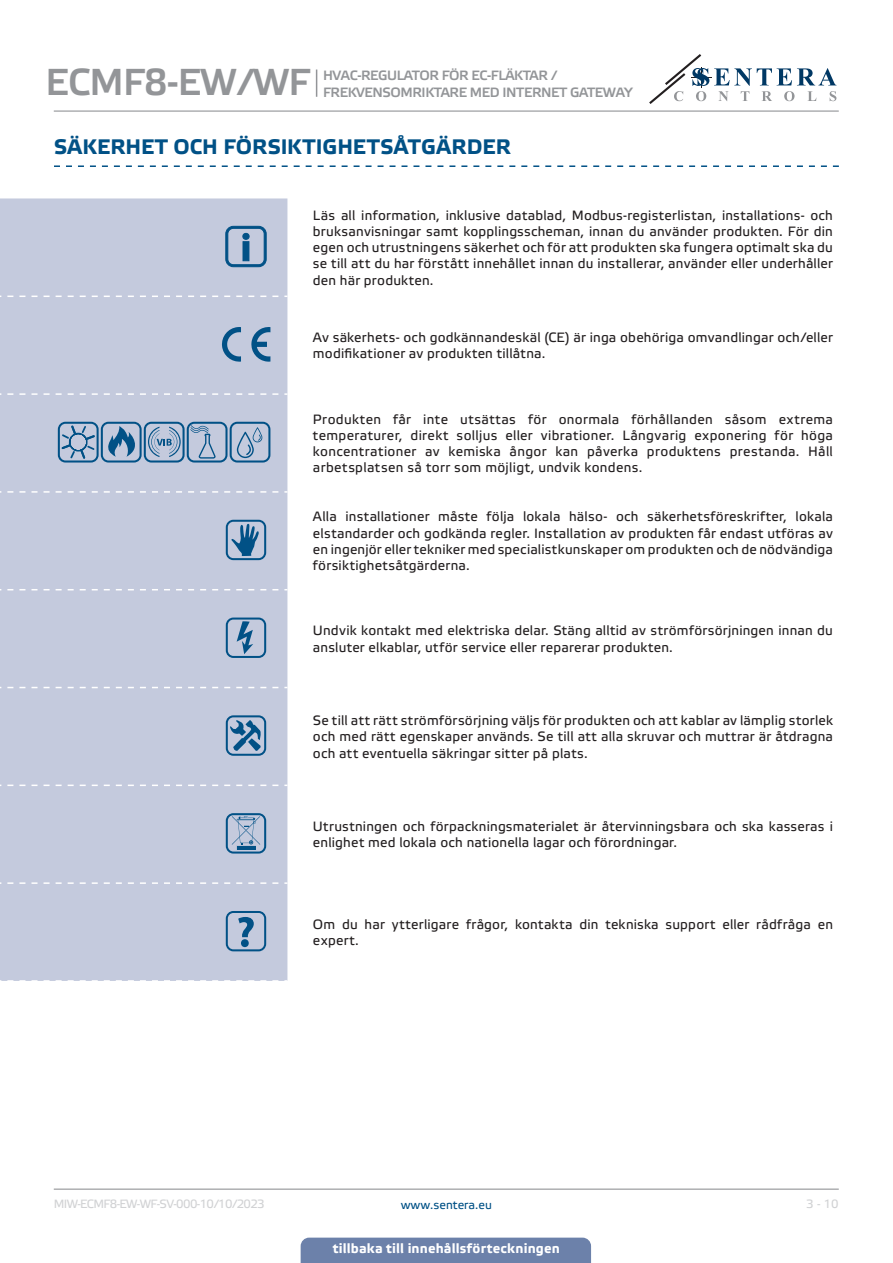
<style>
.page{position:relative;width:893px;height:1263px;background:#fff}
.page>*{position:absolute;margin:0;border:0;box-sizing:border-box;transform-origin:0 0}
.t1{font:37.5px "Etelka Medium Pro";letter-spacing:-.02em;color:#939598}
.t2{font:700 21px "Etelka Text Pro";letter-spacing:.005em;color:#015186}
.table_text{font:13.5px/16.2px "Etelka Text Pro";letter-spacing:.015em;color:#231f20;text-align:justify}
.t3{font:13.5px/17.2px "Etelka Medium Pro";letter-spacing:-.03em;color:#939598}
.t4{font:700 13.5px "Etelka Text Pro";letter-spacing:.01em;color:#fff}
.t5{font:12px "Etelka Text Pro";letter-spacing:-.055em;color:#d1d2d4}
.t6{font:12px "Etelka Text Pro";color:#015186}
</style>
<div class="page">
<hr style="left:54px;top:111px;width:785px;height:1px;background:#939598">
<hr style="left:54px;top:1188px;width:785px;height:2px;background:#939598">
<svg style="left:649px;top:54px;width:187px;height:50px"></svg>
<div style="left:301px;top:1237px;width:290px;height:26px;background:#6c81aa"></div>
<svg style="left:316px;top:70px;width:1px;height:27px"></svg>
<svg style="left:54px;top:165px;width:785px;height:2px"></svg>
<div style="left:0;top:198px;width:287px;height:783px;background:#c4cadd"></div>
<svg style="left:7px;top:296px;width:280px;height:1px"></svg>
<svg style="left:7px;top:393px;width:280px;height:2px"></svg>
<svg style="left:7px;top:491px;width:280px;height:2px"></svg>
<svg style="left:7px;top:589px;width:280px;height:1px"></svg>
<svg style="left:7px;top:687px;width:280px;height:1px"></svg>
<svg style="left:7px;top:784px;width:280px;height:2px"></svg>
<svg style="left:7px;top:882px;width:280px;height:2px"></svg>
<svg style="left:7px;top:980px;width:280px;height:1px"></svg>
<svg style="left:226px;top:226px;width:40px;height:41px;background:#82a1bf"></svg>
<svg style="left:221px;top:327px;width:20px;height:35px"></svg>
<svg style="left:251px;top:326px;width:19px;height:36px"></svg>
<svg style="left:58px;top:422px;width:212px;height:40px;background:#8ca7c4"></svg>
<svg style="left:226px;top:520px;width:40px;height:40px;background:#7196b8"></svg>
<svg style="left:226px;top:617px;width:40px;height:41px;background:#87a4c2"></svg>
<svg style="left:226px;top:715px;width:40px;height:41px;background:#7197b8"></svg>
<svg style="left:226px;top:813px;width:40px;height:40px;background:#8da7c4"></svg>
<svg style="left:226px;top:911px;width:40px;height:40px;background:#89a5c2"></svg>
<h1 class="t1" style="left:46px;top:62px;width:266px">ECMF8-EW/WF</h1>
<p class="t3" style="left:323px;top:67px;width:311px">HVAC-REGULATOR FÖR EC-FLÄKTAR /<br>FREKVENSOMRIKTARE MED INTERNET GATEWAY</p>
<p class="t2" style="left:54px;top:135px;width:458px">SÄKERHET OCH FÖRSIKTIGHETSÅTGÄRDER</p>
<p class="table_text" style="left:313px;top:208px;width:521px">Läs all information, inklusive datablad, Modbus-registerlistan, installations- och bruksanvisningar samt kopplingsscheman, innan du använder produkten. För din egen och utrustningens säkerhet och för att produkten ska fungera optimalt ska du se till att du har förstått innehållet innan du installerar, använder eller underhåller den här produkten.</p>
<p class="table_text" style="left:313px;top:330px;width:521px">Av säkerhets- och godkännandeskäl (CE) är inga obehöriga omvandlingar och/eller modifikationer av produkten tillåtna.</p>
<p class="table_text" style="left:313px;top:412px;width:521px">Produkten får inte utsättas för onormala förhållanden såsom extrema temperaturer, direkt solljus eller vibrationer. Långvarig exponering för höga koncentrationer av kemiska ångor kan påverka produktens prestanda. Håll arbetsplatsen så torr som möjligt, undvik kondens.</p>
<p class="table_text" style="left:313px;top:509px;width:521px">Alla installationer måste följa lokala hälso- och säkerhetsföreskrifter, lokala elstandarder och godkända regler. Installation av produkten får endast utföras av en ingenjör eller tekniker med specialistkunskaper om produkten och de nödvändiga försiktighetsåtgärderna.</p>
<p class="table_text" style="left:313px;top:623px;width:521px">Undvik kontakt med elektriska delar. Stäng alltid av strömförsörjningen innan du ansluter elkablar, utför service eller reparerar produkten.</p>
<p class="table_text" style="left:313px;top:713px;width:522px">Se till att rätt strömförsörjning väljs för produkten och att kablar av lämplig storlek och med rätt egenskaper används. Se till att alla skruvar och muttrar är åtdragna och att eventuella säkringar sitter på plats.</p>
<p class="table_text" style="left:313px;top:819px;width:521px">Utrustningen och förpackningsmaterialet är återvinningsbara och ska kasseras i enlighet med lokala och nationella lagar och förordningar.</p>
<p class="table_text" style="left:313px;top:917px;width:522px">Om du har ytterligare frågor, kontakta din tekniska support eller rådfråga en expert.</p>
<p class="t5" style="left:54px;top:1197px;width:212px">MIW-ECMF8-EW-WF-SV-000 - 10 / 10 / 2023</p>
<p class="t6" style="left:401px;top:1198px;width:93px">www.sentera.eu</p>
<p class="t5" style="left:806px;top:1197px;width:34px">3 - 10</p>
<p class="t4" style="left:333px;top:1240px;width:229px">tillbaka till innehållsförteckningen</p>
</div>
